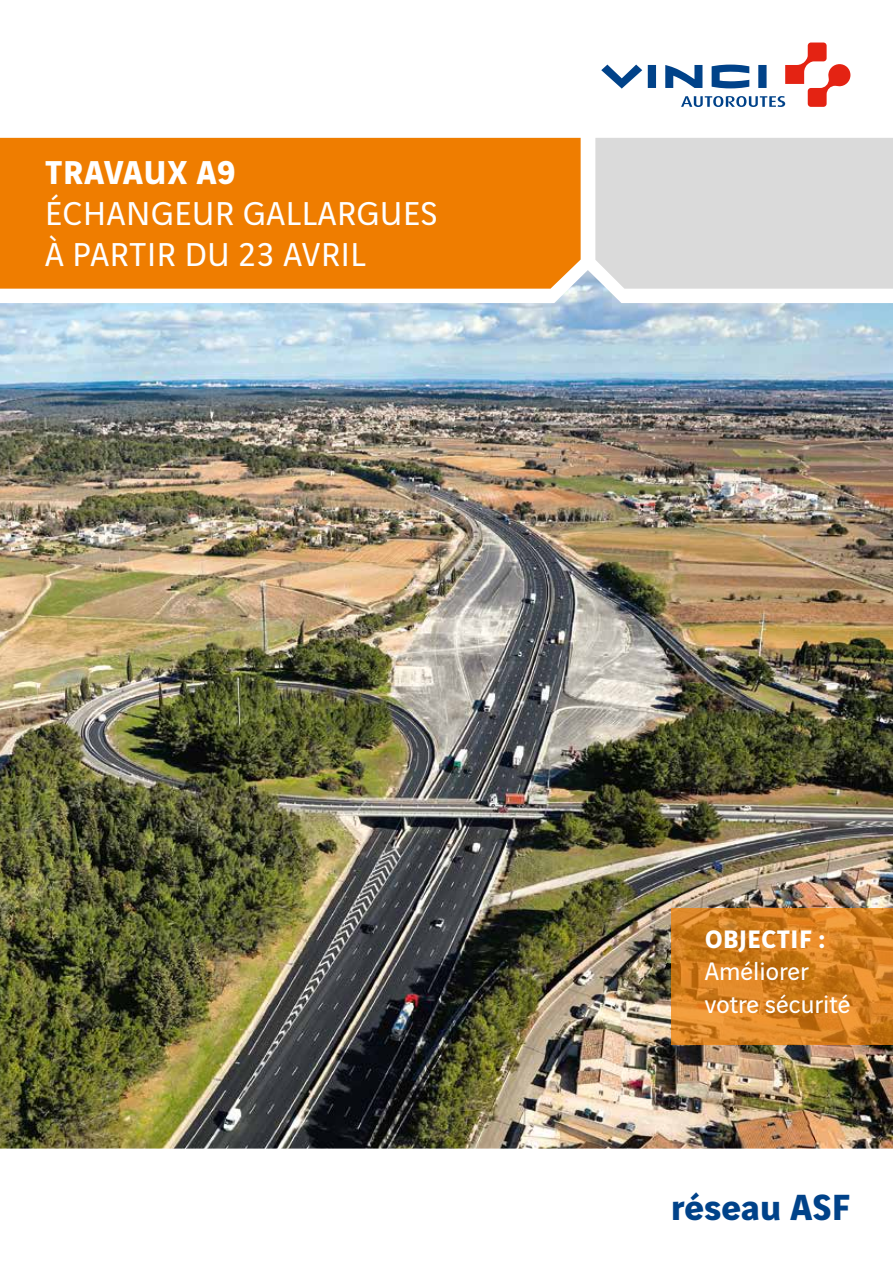
<style>
.page{position:relative;width:893px;height:1263px;background:#fff}
.page>*{position:absolute;margin:0;border:0;box-sizing:border-box;transform-origin:0 0}
.t1{font:700 38.85px "Vinci Sans";color:#004289}
.t2{font:35.25px/40.8px "Vinci Sans";letter-spacing:.02em;color:#fff}
.t3{font:700 35.25px "Vinci Sans";letter-spacing:.02em;color:#fff}
.t4{font:27px/32.4px "Vinci Sans";color:#fff}
.t5{font:700 27px "Vinci Sans";letter-spacing:.02em;color:#fff}
</style>
<div class="page">
<img style="left:0;top:270px;width:893px;height:878px">
<div style="left:595px;top:138px;width:298px;height:151px;background:#dadada"></div>
<div style="left:0;top:138px;width:581px;height:151px;background:#ef7d00"></div>
<svg style="left:601px;top:43px;width:249px;height:64px"></svg>
<svg style="left:671px;top:909px;width:222px;height:136px"></svg>
<p class="t3" style="left:45px;top:144px;width:191px">TRAVAUX A9</p>
<p class="t2" style="left:45px;top:190px;width:394px">ÉCHANGEUR GALLARGUES<br>À PARTIR DU 23 AVRIL</p>
<p class="t5" style="left:705px;top:918px;width:122px">OBJECTIF :</p>
<p class="t4" style="left:705px;top:953px;width:147px">Améliorer votre sécurité</p>
<p class="t1" style="left:671px;top:1177px;width:181px">réseau ASF</p>
</div>
